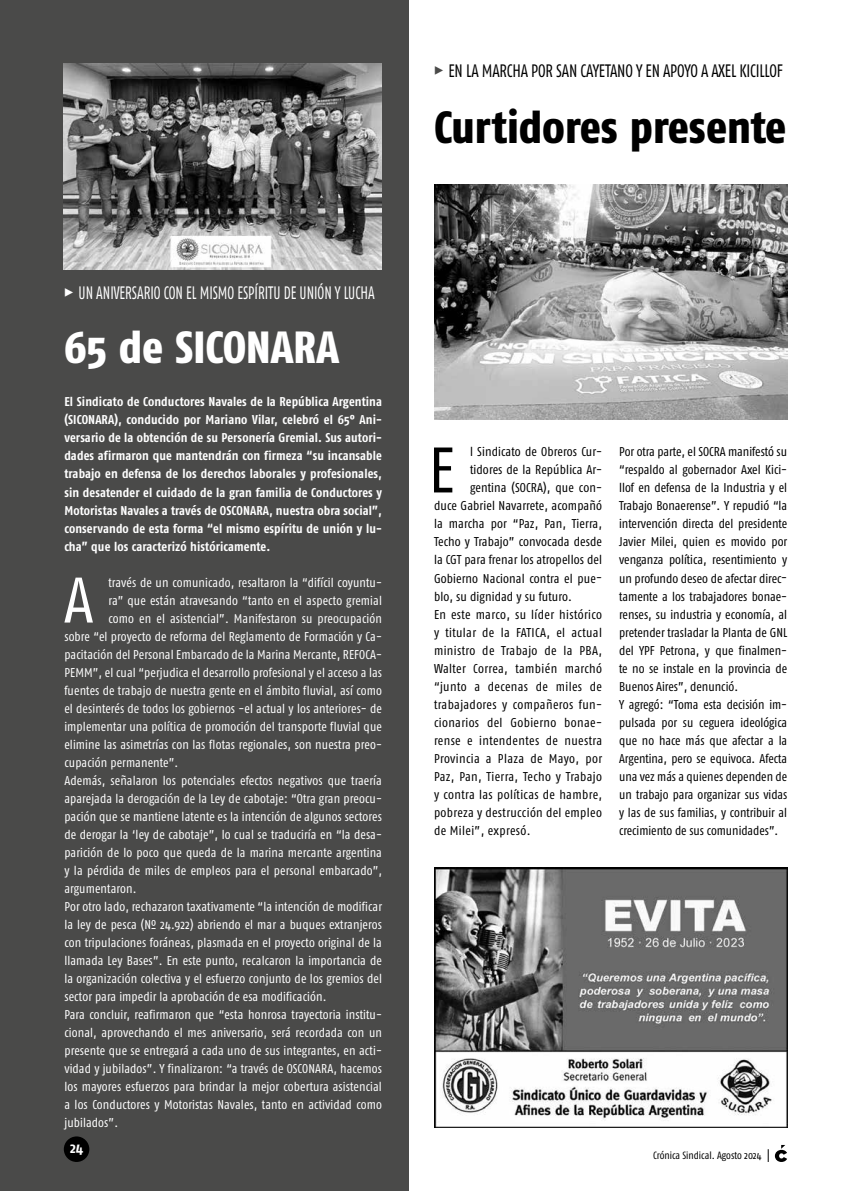
<style>
.page{position:relative;width:851px;height:1191px;background:#fff}
.page>*{position:absolute;margin:0;border:0;box-sizing:border-box;transform-origin:0 0}
.t1{font:64.2px "Fago Co";color:#fff}
.t2{font:64.2px "Fago Co";color:#000}
.t3{font:800 45px "Fago Co";color:#000}
.t4{font:800 45px "Fago Co";color:#fff}
.t5{font:18px "Fago Co Lf";letter-spacing:-.01em;color:#000;scale:.89 1}
.t6{font:18px "Fago Co Lf";color:#fff;scale:.8 1}
.t7{font:700 15px "Fago Co";color:#fff}
.t8{font:12.75px "Fago Co";letter-spacing:.01em;color:#fff}
.t9{font:12.75px/18px "Fago Co";color:#000}
.t10{font:700 12.75px/18px "Fago Co";letter-spacing:.01em;color:#fff;text-align:justify}
.t11{font:12.75px "Fago Co";letter-spacing:.03em;color:#000}
.t12{font:12.75px "Fago Co";letter-spacing:.025em;color:#000}
.t13{font:10.5px "Fago Co";color:#000}
.s1{font-family:"Fago Co Extra Bold Caps Exp";color:#4a4a49}
.s2{font-family:"Fago Co Extra Bold Caps Exp"}
</style>
<div class="page">
<div style="left:0;top:0;width:408px;height:1191px;background:#4a4a49"></div>
<div style="left:64px;top:1136px;width:25px;height:26px;background:#000;border-radius:50%"></div>
<svg style="left:774px;top:1145px;width:13px;height:17px"></svg>
<svg style="left:767px;top:1149px;width:1px;height:13px"></svg>
<img style="left:434px;top:184px;width:353px;height:235px">
<img style="left:64px;top:64px;width:318px;height:205px">
<img style="left:434px;top:868px;width:353px;height:259px">
<h3 class="t5" style="left:434px;top:60px;width:393px"><span class="s1">%</span> EN LA MARCHA POR SAN CAYETANO Y EN APOYO A AXEL KICILLOF</h3>
<h2 class="t3" style="left:434px;top:101px;width:354px">Curtidores presente</h2>
<h3 class="t6" style="left:64px;top:283px;width:390px"><span class="s2">%</span> UN ANIVERSARIO CON EL MISMO ESPÍRITU DE UNIÓN Y LUCHA</h3>
<h2 class="t4" style="left:64px;top:320px;width:276px">65 de SICONARA</h2>
<p class="t10" style="left:64px;top:393px;width:319px">El Sindicato de Conductores Navales de la República Argentina (SICONARA), conducido por Mariano Vilar, celebró el 65° Ani&shy;versario de la obtención de su Personería Gremial. Sus autori&shy;dades afirmaron que mantendrán con firmeza “su incansable trabajo en defensa de los derechos laborales y profesionales, sin desatender el cuidado de la gran familia de Conductores y Motoristas Navales a través de OSCONARA, nuestra obra social”, conservando de esta forma “el mismo espíritu de unión y lu&shy;cha” que los caracterizó históricamente.</p>
<h1 class="t1" style="left:64px;top:564px;width:31px">A</h1>
<p class="t8" style="left:108px;top:575px;width:275px">través de un comunicado, resaltaron la “difícil coyuntu-</p>
<p class="t8" style="left:108px;top:593px;width:275px">ra” que están atravesando “tanto en el aspecto gremial</p>
<p class="t8" style="left:108px;top:611px;width:275px">como en el asistencial”. Manifestaron su preocupación</p>
<p class="t8" style="left:64px;top:629px;width:319px">sobre “el proyecto de reforma del Reglamento de Formación y Ca-</p>
<p class="t8" style="left:64px;top:647px;width:319px">pacitación del Personal Embarcado de la Marina Mercante, REFOCA-</p>
<p class="t8" style="left:64px;top:665px;width:319px">PEMM”, el cual “perjudica el desarrollo profesional y el acceso a las</p>
<p class="t8" style="left:64px;top:683px;width:319px">fuentes de trabajo de nuestra gente en el ámbito fluvial, así como</p>
<p class="t8" style="left:64px;top:701px;width:319px">el desinterés de todos los gobiernos -el actual y los anteriores- de</p>
<p class="t8" style="left:64px;top:719px;width:319px">implementar una política de promoción del transporte fluvial que</p>
<p class="t8" style="left:64px;top:737px;width:319px">elimine las asimetrías con las flotas regionales, son nuestra preo-</p>
<p class="t8" style="left:64px;top:755px;width:115px">cupación permanente”.</p>
<p class="t8" style="left:64px;top:773px;width:319px">Además, señalaron los potenciales efectos negativos que traería</p>
<p class="t8" style="left:64px;top:791px;width:319px">aparejada la derogación de la Ley de cabotaje: “Otra gran preocu-</p>
<p class="t8" style="left:64px;top:809px;width:319px">pación que se mantiene latente es la intención de algunos sectores</p>
<p class="t8" style="left:64px;top:827px;width:319px">de derogar la ‘ley de cabotaje”, lo cual se traduciría en “la desa-</p>
<p class="t8" style="left:64px;top:845px;width:319px">parición de lo poco que queda de la marina mercante argentina</p>
<p class="t8" style="left:64px;top:863px;width:319px">y la pérdida de miles de empleos para el personal embarcado”,</p>
<p class="t8" style="left:64px;top:881px;width:74px">argumentaron.</p>
<p class="t8" style="left:64px;top:899px;width:319px">Por otro lado, rechazaron taxativamente “la intención de modificar</p>
<p class="t8" style="left:64px;top:917px;width:319px">la ley de pesca (Nº 24.922) abriendo el mar a buques extranjeros</p>
<p class="t8" style="left:64px;top:935px;width:319px">con tripulaciones foráneas, plasmada en el proyecto original de la</p>
<p class="t8" style="left:64px;top:953px;width:319px">llamada Ley Bases”. En este punto, recalcaron la importancia de</p>
<p class="t8" style="left:64px;top:971px;width:319px">la organización colectiva y el esfuerzo conjunto de los gremios del</p>
<p class="t8" style="left:64px;top:989px;width:263px">sector para impedir la aprobación de esa modificación.</p>
<p class="t8" style="left:64px;top:1007px;width:319px">Para concluir, reafirmaron que “esta honrosa trayectoria institu-</p>
<p class="t8" style="left:64px;top:1025px;width:319px">cional, aprovechando el mes aniversario, será recordada con un</p>
<p class="t8" style="left:64px;top:1043px;width:319px">presente que se entregará a cada uno de sus integrantes, en acti-</p>
<p class="t8" style="left:64px;top:1061px;width:319px">vidad y jubilados”. Y finalizaron: “a través de OSCONARA, hacemos</p>
<p class="t8" style="left:64px;top:1079px;width:319px">los mayores esfuerzos para brindar la mejor cobertura asistencial</p>
<p class="t8" style="left:64px;top:1097px;width:319px">a los Conductores y Motoristas Navales, tanto en actividad como</p>
<p class="t8" style="left:64px;top:1115px;width:55px">jubilados”.</p>
<p class="t7" style="left:70px;top:1138px;width:14px">24</p>
<h1 class="t2" style="left:428px;top:434px;width:27px">E</h1>
<p class="t9" style="left:470px;top:443px;width:133px">l Sindicato de Obreros Cur-</p>
<p class="t9" style="left:470px;top:461px;width:133px">tidores de la República Ar-</p>
<p class="t9" style="left:470px;top:479px;width:133px">gentina (SOCRA), que con-</p>
<p class="t9" style="left:434px;top:497px;width:169px">duce Gabriel Navarrete, acompañó</p>
<p class="t9" style="left:434px;top:515px;width:169px">la marcha por “Paz, Pan, Tierra,</p>
<p class="t9" style="left:434px;top:533px;width:169px">Techo y Trabajo” convocada desde</p>
<p class="t9" style="left:434px;top:551px;width:169px">la CGT para frenar los atropellos del</p>
<p class="t9" style="left:434px;top:569px;width:169px">Gobierno Nacional contra el pue-</p>
<p class="t9" style="left:434px;top:587px;width:139px">blo, su dignidad y su futuro.</p>
<p class="t11" style="left:434px;top:607px;width:169px">En este marco, su líder histórico</p>
<p class="t11" style="left:434px;top:625px;width:169px">y titular de la FATICA, el actual</p>
<p class="t12" style="left:434px;top:643px;width:169px">ministro de Trabajo de la PBA,</p>
<p class="t11" style="left:434px;top:661px;width:169px">Walter Correa, también marchó</p>
<p class="t12" style="left:434px;top:679px;width:169px">“junto a decenas de miles de</p>
<p class="t12" style="left:434px;top:697px;width:169px">trabajadores y compañeros fun-</p>
<p class="t11" style="left:434px;top:715px;width:169px">cionarios del Gobierno bonae-</p>
<p class="t11" style="left:434px;top:733px;width:169px">rense e intendentes de nuestra</p>
<p class="t12" style="left:434px;top:751px;width:170px">Provincia a Plaza de Mayo, por</p>
<p class="t12" style="left:434px;top:769px;width:169px">Paz, Pan, Tierra, Techo y Trabajo</p>
<p class="t12" style="left:434px;top:787px;width:169px">y contra las políticas de hambre,</p>
<p class="t11" style="left:434px;top:805px;width:169px">pobreza y destrucción del empleo</p>
<p class="t11" style="left:434px;top:823px;width:98px">de Milei”, expresó.</p>
<p class="t9" style="left:619px;top:443px;width:170px">Por otra parte, el SOCRA manifestó su “respaldo al gobernador Axel Kici&shy;llof en defensa de la Industria y el Trabajo Bonaerense”. Y repudió “la intervención directa del presidente Javier Milei, quien es movido por venganza política, resentimiento y un profundo deseo de afectar direc&shy;tamente a los trabajadores bonae&shy;renses, su industria y economía, al pretender trasladar la Planta de GNL del YPF Petrona, y que finalmen&shy;te no se instale en la provincia de Buenos Aires”, denunció.<br>Y agregó: “Toma esta decisión im&shy;pulsada por su ceguera ideológica que no hace más que afectar a la Argentina, pero se equivoca. Afecta una vez más a quienes dependen de un trabajo para organizar sus vidas y las de sus familias, y contribuir al crecimiento de sus comunidades”.</p>
<p class="t13" style="left:653px;top:1149px;width:110px">Crónica Sindical. Agosto 2024</p>
</div>
